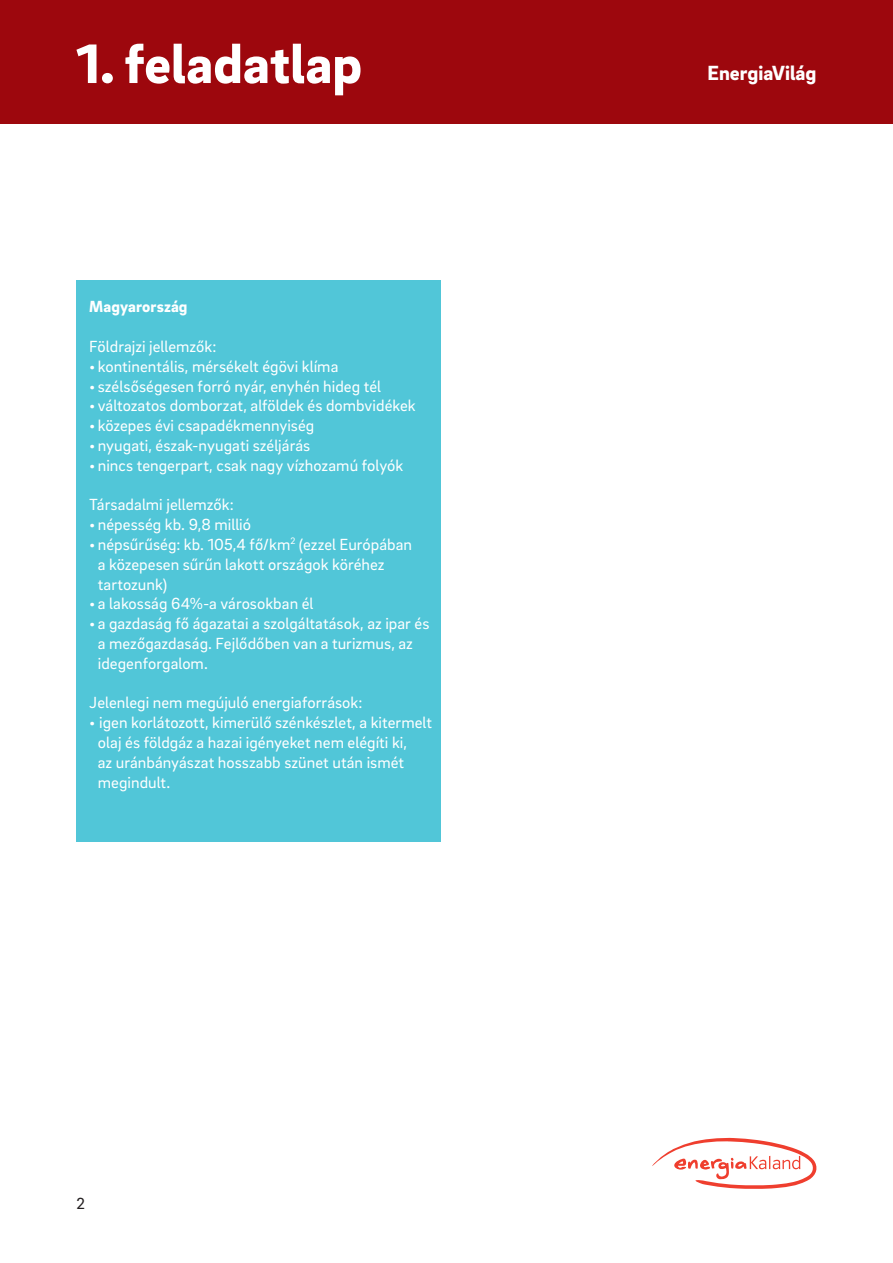
<style>
.page{position:relative;width:893px;height:1263px;background:#fff}
.page>*{position:absolute;margin:0;border:0;box-sizing:border-box;transform-origin:0 0}
.t1{font:900 57px "EON Brix Sans";color:#fff}
.t2{font:900 21px "EON Brix Sans";color:#fff}
.t3{font:16.5px/19.8px "EON Brix Sans";letter-spacing:.005em;color:#fff}
.t4{font:900 16.5px "EON Brix Sans";letter-spacing:.005em;color:#fff}
.t5{font:16.5px "EON Brix Sans";color:#231f20}
</style>
<div class="page">
<div style="left:0;top:0;width:893px;height:124px;background:#9d070d"></div>
<svg style="left:652px;top:1137px;width:165px;height:52px"></svg>
<div style="left:77px;top:281px;width:364px;height:561px;background:#51c6d8"></div>
<h1 class="t1" style="left:77px;top:26px;width:287px">1. feladatlap</h1>
<p class="t4" style="left:89px;top:296px;width:100px">Magyarország</p>
<p class="t3" style="left:89px;top:336px;width:129px">Földrajzi jellemzők:</p>
<p class="t3" style="left:89px;top:356px;width:251px">• kontinentális, mérsékelt égövi klíma</p>
<p class="t3" style="left:89px;top:375px;width:293px">• szélsőségesen forró nyár, enyhén hideg tél</p>
<p class="t3" style="left:89px;top:395px;width:328px">• változatos domborzat, alföldek és dombvidékek</p>
<p class="t3" style="left:89px;top:415px;width:227px">• közepes évi csapadékmennyiség</p>
<p class="t3" style="left:89px;top:435px;width:222px">• nyugati, észak-nyugati széljárás</p>
<p class="t3" style="left:89px;top:455px;width:315px">• nincs tengerpart, csak nagy vízhozamú folyók</p>
<p class="t3" style="left:89px;top:494px;width:146px">Társadalmi jellemzők:</p>
<p class="t3" style="left:89px;top:514px;width:163px">• népesség kb. 9,8 millió</p>
<p class="t3" style="left:98px;top:534px;width:316px;text-indent:-9px">• népsűrűség: kb. 105,4 fő/km<sup>2</sup> (ezzel Európában a közepesen sűrűn lakott országok köréhez tartozunk)</p>
<p class="t3" style="left:89px;top:593px;width:226px">• a lakosság 64%-a városokban él</p>
<p class="t3" style="left:98px;top:613px;width:333px;text-indent:-8px">• a gazdaság fő ágazatai a szolgáltatások, az ipar és a mezőgazdaság. Fejlődőben van a turizmus, az idegenforgalom.</p>
<p class="t3" style="left:89px;top:692px;width:275px">Jelenlegi nem megújuló energiaforrások:</p>
<p class="t3" style="left:98px;top:712px;width:336px;text-indent:-8px">• igen korlátozott, kimerülő szénkészlet, a kitermelt olaj és földgáz a hazai igényeket nem elégíti ki,<br>az uránbányászat hosszabb szünet után ismét megindult.</p>
<p class="t5" style="left:77px;top:1193px;width:10px">2</p>
<p class="t2" style="left:707px;top:59px;width:110px">EnergiaVilág</p>
</div>
